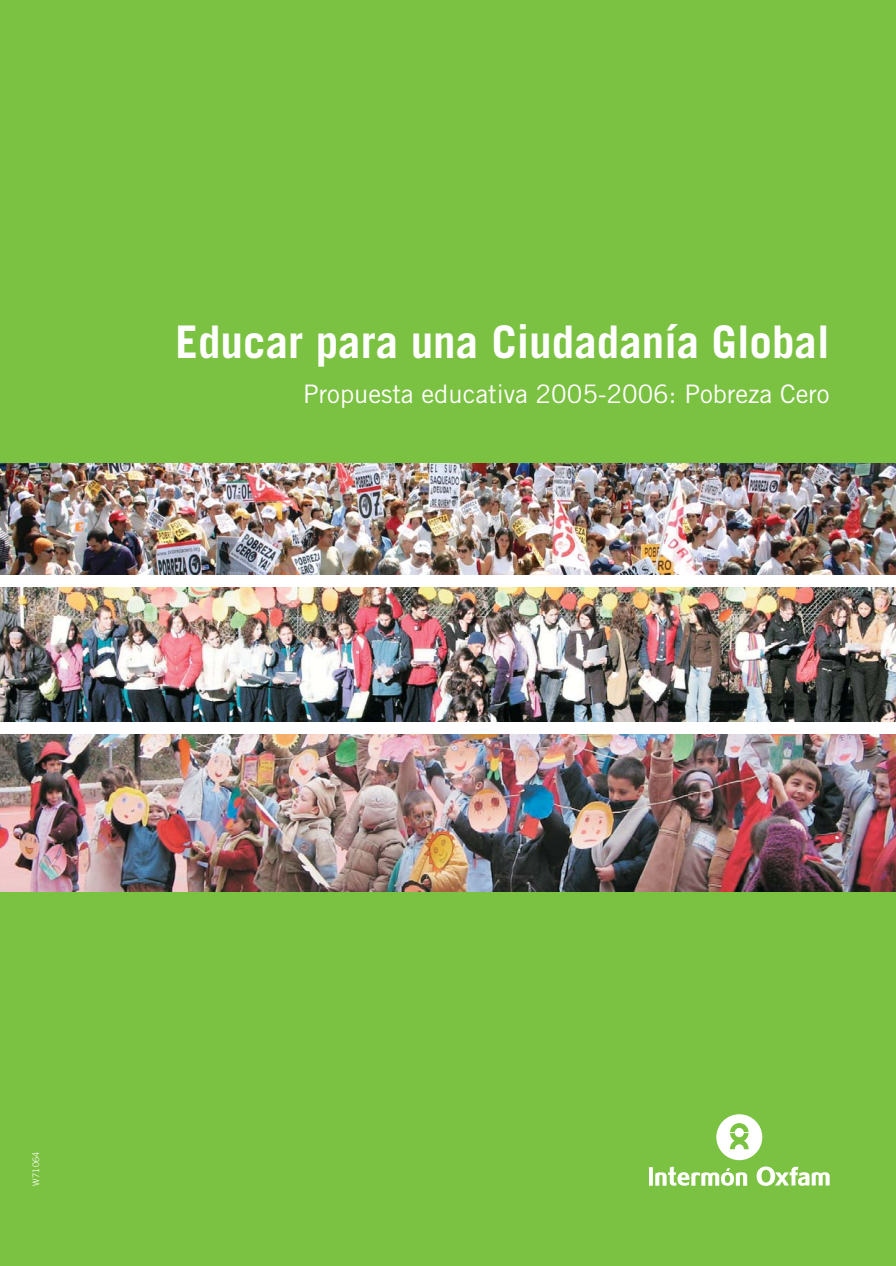
<style>
.page{position:relative;width:896px;height:1266px;background:#fff}
.page>*{position:absolute;margin:0;border:0;box-sizing:border-box;transform-origin:0 0}
.t1{font:700 45px "Trade Gothic";color:#fff}
.t2{font:25.5px "Trade Gothic";color:#fff}
.t3{font:300 9px "Trade Gothic";letter-spacing:.02em;color:#fff}
</style>
<div class="page">
<div style="left:0;top:0;width:895px;height:1266px;background:#7cc242"></div>
<div style="left:0;top:495px;width:895px;height:340px;background:#fff"></div>
<img style="left:0;top:735px;width:895px;height:156px">
<img style="left:0;top:588px;width:895px;height:133px">
<img style="left:0;top:463px;width:895px;height:111px">
<svg style="left:716px;top:1114px;width:46px;height:46px"></svg>
<svg style="left:649px;top:1166px;width:98px;height:20px"></svg>
<svg style="left:756px;top:1166px;width:73px;height:20px"></svg>
<h1 class="t1" style="left:175px;top:325px;width:655px">Educar para una Ciudadanía Global</h1>
<p class="t2" style="left:303px;top:384px;width:528px">Propuesta educativa 2005-2006: Pobreza Cero</p>
<p class="t3" style="left:33px;top:1185px;width:35px;rotate:-90deg">W71064</p>
</div>
